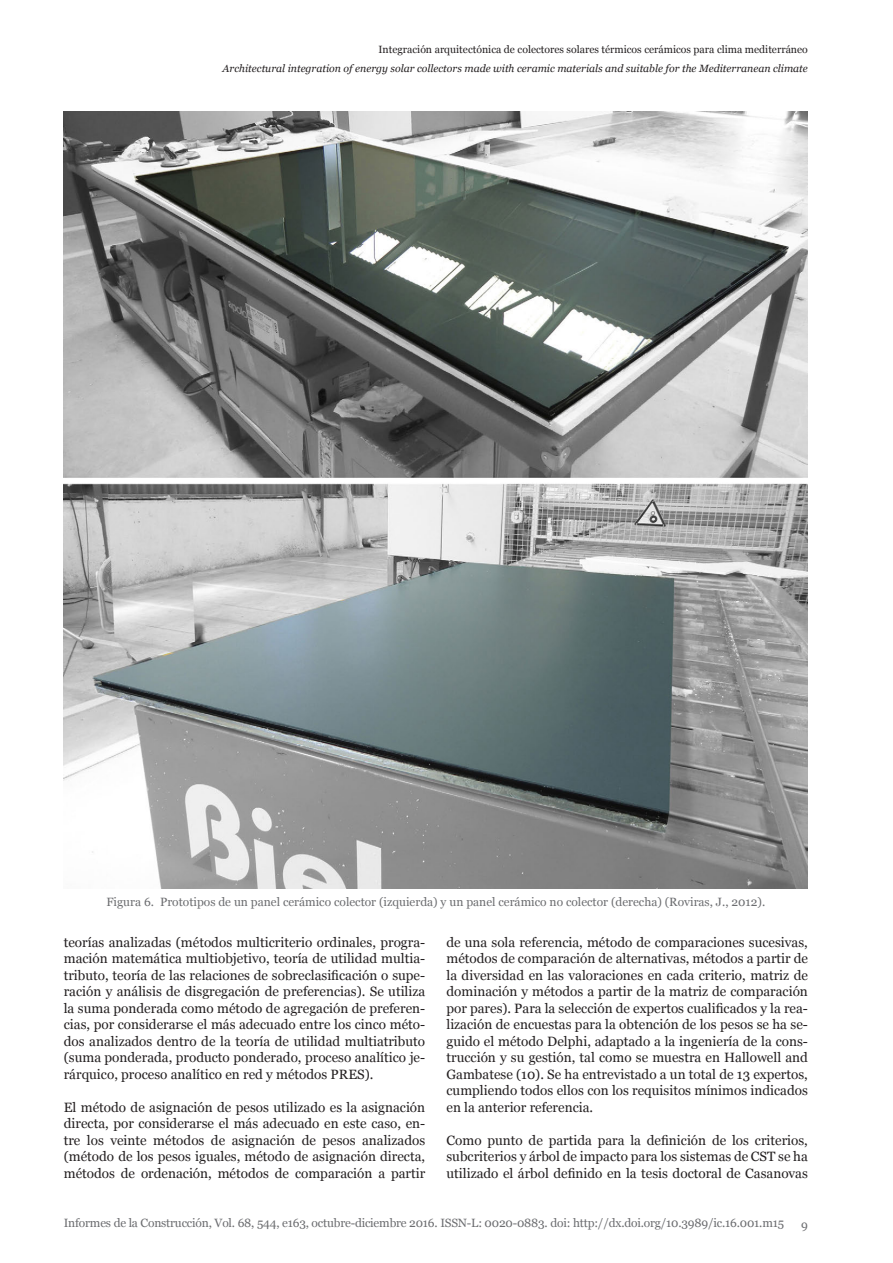
<style>
.page{position:relative;width:893px;height:1263px;background:#fff}
.page>*{position:absolute;margin:0;border:0;box-sizing:border-box;transform-origin:0 0}
.t1{font:13.5px/16.5px "Georgia";color:#231f20;text-align:justify}
.t2{font:12px "Georgia";color:#6c6d70}
.t3{font:italic 10.5px "Georgia";color:#231f20}
.t4{font:10.5px "Georgia";color:#231f20}
</style>
<div class="page">
<img style="left:64px;top:111px;width:744px;height:778px">
<p class="t4" style="left:379px;top:43px;width:431px">Integración arquitectónica de colectores solares térmicos cerámicos para clima mediterráneo</p>
<p class="t3" style="left:223px;top:63px;width:587px">Architectural integration of energy solar collectors made with ceramic materials and suitable for the Mediterranean climate</p>
<p class="t2" style="left:106px;top:895px;width:660px">Figura 6. Prototipos de un panel cerámico colector (izquierda) y un panel cerámico no colector (derecha) (Roviras, J., 2012).</p>
<p class="t1" style="left:64px;top:934px;width:363px">teorías analizadas (métodos multicriterio ordinales, progra&shy;mación matemática multiobjetivo, teoría de utilidad multia&shy;tributo, teoría de las relaciones de sobreclasificación o supe&shy;ración y análisis de disgregación de preferencias). Se utiliza la suma ponderada como método de agregación de preferen&shy;cias, por considerarse el más adecuado entre los cinco méto&shy;dos analizados dentro de la teoría de utilidad multiatributo (suma ponderada, producto ponderado, proceso analítico je&shy;rárquico, proceso analítico en red y métodos PRES).</p>
<p class="t1" style="left:64px;top:1099px;width:363px">El método de asignación de pesos utilizado es la asignación directa, por considerarse el más adecuado en este caso, en&shy;tre los veinte métodos de asignación de pesos analizados (método de los pesos iguales, método de asignación directa, métodos de ordenación, métodos de comparación a partir</p>
<p class="t1" style="left:446px;top:934px;width:363px">de una sola referencia, método de comparaciones sucesivas, métodos de comparación de alternativas, métodos a partir de la diversidad en las valoraciones en cada criterio, matriz de dominación y métodos a partir de la matriz de comparación por pares). Para la selección de expertos cualificados y la rea&shy;lización de encuestas para la obtención de los pesos se ha se&shy;guido el método Delphi, adaptado a la ingeniería de la cons&shy;trucción y su gestión, tal como se muestra en Hallowell and Gambatese (10). Se ha entrevistado a un total de 13 expertos, cumpliendo todos ellos con los requisitos mínimos indicados en la anterior referencia.</p>
<p class="t1" style="left:446px;top:1132px;width:363px">Como punto de partida para la definición de los criterios, subcriterios y árbol de impacto para los sistemas de CST se ha utilizado el árbol definido en la tesis doctoral de Casanovas</p>
<p class="t2" style="left:64px;top:1216px;width:722px">Informes de la Construcción, Vol. 68, 544, e163, octubre-diciembre 2016. ISSN-L: 0020-0883. doi: http://dx.doi.org/10.3989/ic.16.001.m15</p>
<p class="t2" style="left:801px;top:1218px;width:8px">9</p>
</div>
